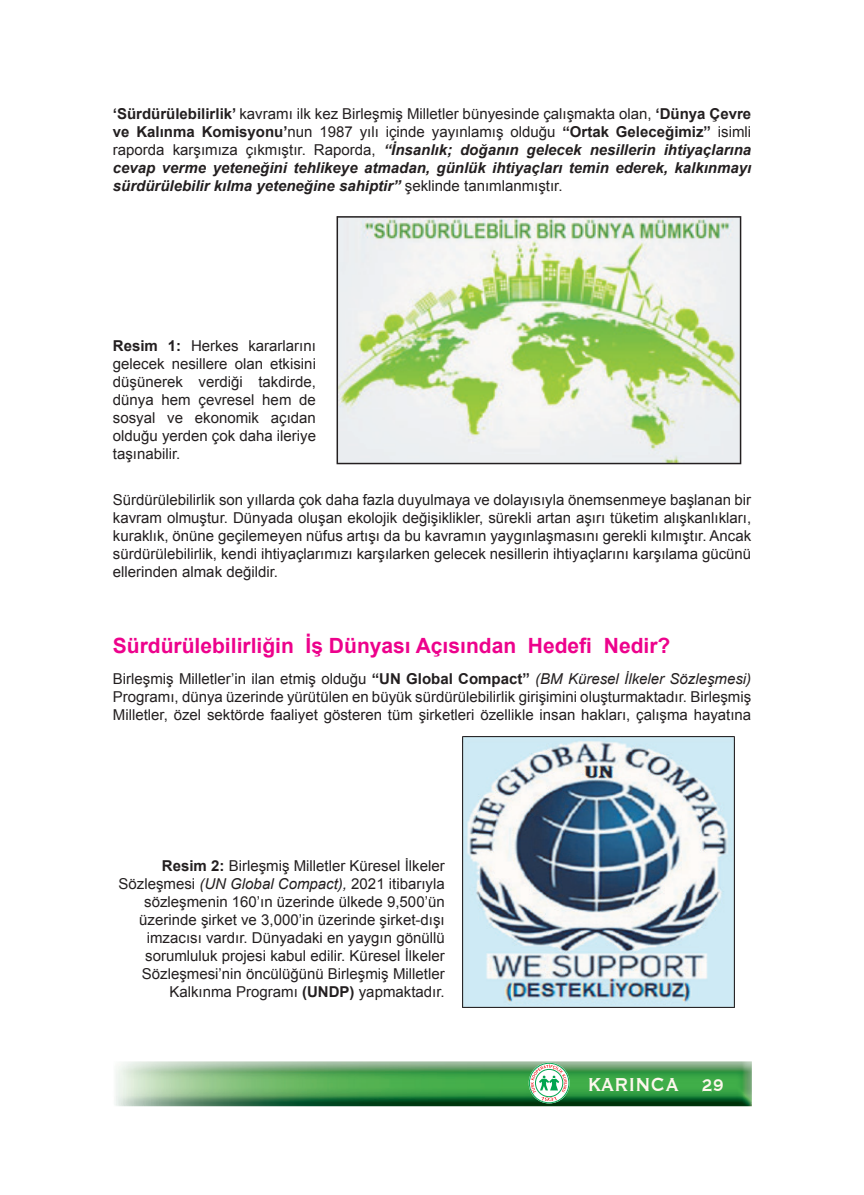
<style>
.page{position:relative;width:864px;height:1195px;background:#fff}
.page>*{position:absolute;margin:0;border:0;box-sizing:border-box;transform-origin:0 0}
.t1{font:700 24.3px "Copperplate Gothic BT";color:#fef7ee;scale:.83 1}
.t2{font:700 21px "Arial";color:#ed028c}
.t3{font:15px/18px "Arial";color:#231f20;text-align:justify}
.t4{font:italic 700 15px/18px "Arial";color:#231f20;text-align:justify}
.s1{font-style:normal}
.s2{font-weight:400;font-style:normal}
.s3{font-weight:700}
.s4{font-style:italic}
.s5{font-size:21.6px}
</style>
<div class="page">
<img style="left:113px;top:1061px;width:638px;height:45px">
<svg style="left:528px;top:1062px;width:41px;height:41px"></svg>
<svg style="left:529px;top:1063px;width:39px;height:40px"></svg>
<div style="left:529px;top:1063px;width:40px;height:40px;border:1px solid #00a54f;border-radius:50%"></div>
<svg style="left:530px;top:1064px;width:36px;height:37px"></svg>
<svg style="left:336px;top:216px;width:405px;height:248px;fill:#eceff0"></svg>
<img style="left:462px;top:736px;width:272px;height:271px">
<p class="t4" style="left:113px;top:106px;width:639px"><span class="s1">‘Sürdürülebilirlik’</span> <span class="s2">kavramı ilk kez Birleşmiş Milletler bünyesinde çalışmakta olan,</span> <span class="s1">‘Dünya Çevre ve Kalınma Komisyonu’</span><span class="s2">nun 1987 yılı içinde yayınlamış olduğu</span> <span class="s1">“Ortak Geleceğimiz”</span> <span class="s2">isimli raporda karşımıza çıkmıştır. Raporda,</span> “İnsanlık; doğanın gelecek nesillerin ihtiyaçlarına cevap verme yeteneğini tehlikeye atmadan, günlük ihtiyaçları temin ederek, kalkınmayı sürdürülebilir kılma yeteneğine sahiptir” <span class="s2">şeklinde tanımlanmıştır.</span></p>
<p class="t3" style="left:113px;top:337px;width:204px"><span class="s3">Resim 1:</span> Herkes kararlarını gelecek nesillere olan etkisini düşünerek verdiği takdirde, dünya hem çevresel hem de sosyal ve ekonomik açıdan olduğu yerden çok daha ileriye taşınabilir.</p>
<p class="t3" style="left:113px;top:491px;width:639px">Sürdürülebilirlik son yıllarda çok daha fazla duyulmaya ve dolayısıyla önemsenmeye başlanan bir kavram olmuştur. Dünyada oluşan ekolojik değişiklikler, sürekli artan aşırı tüketim alışkanlıkları, kuraklık, önüne geçilemeyen nüfus artışı da bu kavramın yaygınlaşmasını gerekli kılmıştır. Ancak sürdürülebilirlik, kendi ihtiyaçlarımızı karşılarken gelecek nesillerin ihtiyaçlarını karşılama gücünü ellerinden almak değildir.</p>
<h2 class="t2" style="left:113px;top:632px;width:558px">Sürdürülebilirliğin İş Dünyası Açısından Hedefi Nedir?</h2>
<p class="t3" style="left:113px;top:670px;width:639px">Birleşmiş Milletler’in ilan etmiş olduğu <span class="s3">“UN Global Compact”</span> <span class="s4">(BM Küresel İlkeler Sözleşmesi)<br></span>Programı, dünya üzerinde yürütülen en büyük sürdürülebilirlik girişimini oluşturmaktadır. Birleşmiş Milletler, özel sektörde faaliyet gösteren tüm şirketleri özellikle insan hakları, çalışma hayatına</p>
<p class="t3" style="left:118px;top:857px;width:327px;text-align:right"><span class="s3">Resim 2:</span> Birleşmiş Milletler Küresel İlkeler Sözleşmesi <span class="s4">(UN Global Compact),</span> 2021 itibarıyla sözleşmenin 160’ın üzerinde ülkede 9,500’ün üzerinde şirket ve 3,000’in üzerinde şirket-dışı imzacısı vardır. Dünyadaki en yaygın gönüllü sorumluluk projesi kabul edilir. Küresel İlkeler Sözleşmesi’nin öncülüğünü Birleşmiş Milletler Kalkınma Programı <span class="s3">(UNDP)</span> yapmaktadır.</p>
<h1 class="t1" style="left:587px;top:1071px;width:166px">KARINCA <span class="s5">29</span></h1>
</div>
